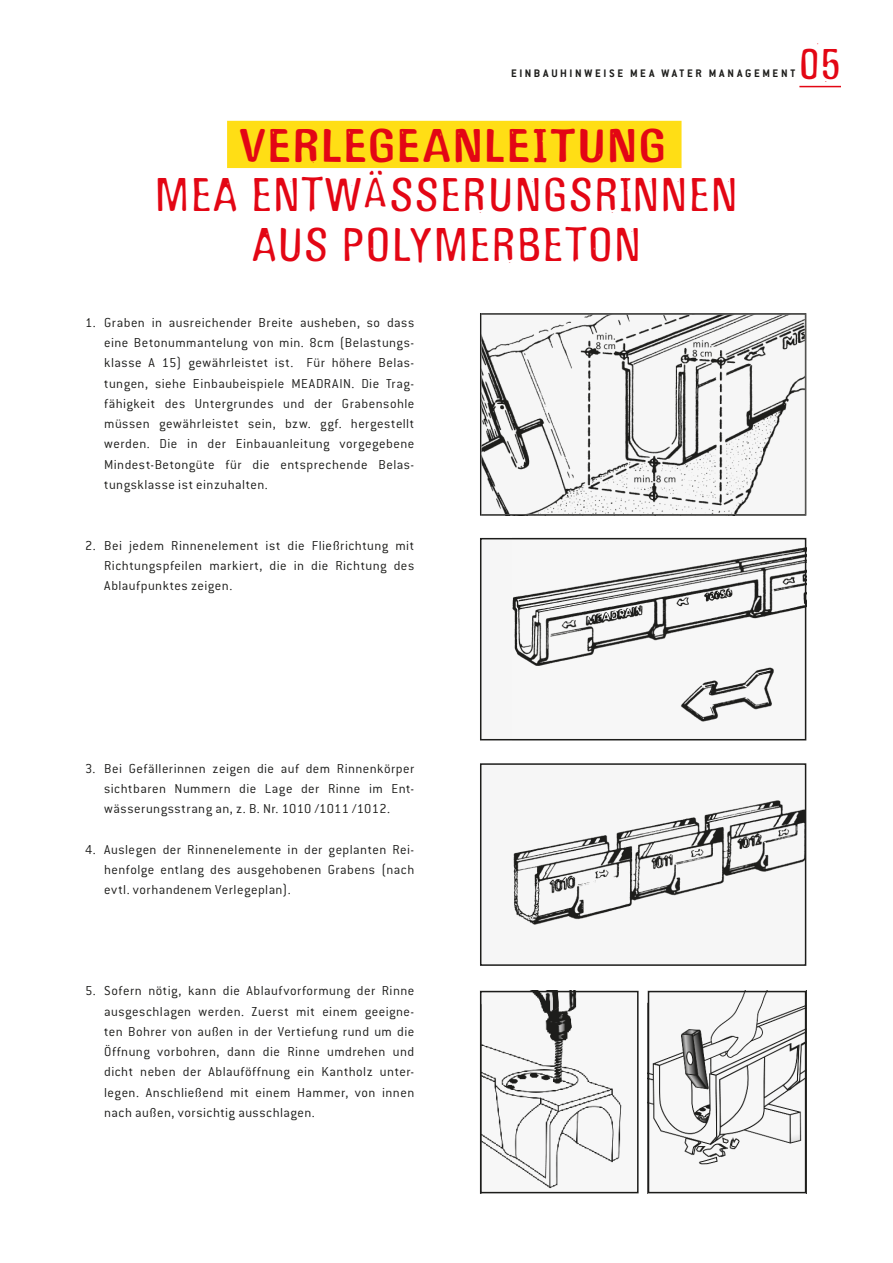
<style>
.page{position:relative;width:893px;height:1263px;background:#fff}
.page>*{position:absolute;margin:0;border:0;box-sizing:border-box;transform-origin:0 0}
.t1{font:49.5px/49.5px "Gagamond";letter-spacing:.05em;color:#e30614;text-align:center}
.t2{font:700 49.5px "Gagamond";letter-spacing:.06em;color:#e30614}
.t3{font:45px "Gagamond";color:#e30614}
.t4{font:300 14.25px/20.2px "Conduit ITC Pro";letter-spacing:.03em;color:#1d1d1b;text-align:justify}
.t5{font:700 12px "Conduit ITC Pro";letter-spacing:.22em;color:#1d1d1b}
</style>
<div class="page">
<img style="left:651px;top:994px;width:152px;height:171px">
<div style="left:648px;top:991px;width:158px;height:202px;border:2px solid #1d1d1b"></div>
<hr style="left:799px;top:86px;width:42px;height:1px;background:#e30614">
<div style="left:227px;top:121px;width:454px;height:47px;background:#ffde15"></div>
<img style="left:481px;top:314px;width:325px;height:201px">
<div style="left:481px;top:539px;width:325px;height:201px;background:#f6f6f6"></div>
<img style="left:513px;top:548px;width:290px;height:174px">
<div style="left:480px;top:538px;width:326px;height:202px;border:2px solid #1d1d1b"></div>
<div style="left:481px;top:764px;width:325px;height:201px;background:#f6f6f6"></div>
<img style="left:513px;top:800px;width:290px;height:125px">
<div style="left:480px;top:763px;width:326px;height:203px;border:2px solid #1d1d1b"></div>
<img style="left:483px;top:994px;width:139px;height:195px">
<div style="left:480px;top:991px;width:159px;height:202px;border:2px solid #1d1d1b"></div>
<h2 class="t3" style="left:799px;top:41px;width:43px">05</h2>
<p class="t5" style="left:511px;top:66px;width:286px">EINBAUHINWEISE MEA WATER MANAGEMENT</p>
<h1 class="t2" style="left:241px;top:119px;width:426px">VERLEGEANLEITUNG</h1>
<h1 class="t1" style="left:156px;top:171px;width:583px">MEA ENTWÄSSERUNGSRINNEN<br>AUS POLYMERBETON</h1>
<p class="t4" style="left:104px;top:312px;width:312px;text-indent:-19px">1. Graben in ausreichender Breite ausheben, so dass eine Betonummantelung von min. 8cm (Belastungs&shy;klasse A 15) gewährleistet ist. Für höhere Belas&shy;tungen, siehe Einbaubeispiele MEADRAIN. Die Trag&shy;fähigkeit des Untergrundes und der Grabensohle müssen gewährleistet sein, bzw. ggf. hergestellt werden. Die in der Einbauanleitung vorgegebene Mindest-Betongüte für die entsprechende Belas&shy;tungsklasse ist einzuhalten.</p>
<p class="t4" style="left:104px;top:535px;width:312px;text-indent:-19px">2. Bei jedem Rinnenelement ist die Fließrichtung mit Richtungspfeilen markiert, die in die Richtung des Ablaufpunktes zeigen.</p>
<p class="t4" style="left:104px;top:758px;width:312px;text-indent:-19px">3. Bei Gefällerinnen zeigen die auf dem Rinnenkörper sichtbaren Nummern die Lage der Rinne im Ent&shy;wässerungsstrang an, z. B. Nr. 1010 /1011 /1012.</p>
<p class="t4" style="left:104px;top:839px;width:312px;text-indent:-19px">4. Auslegen der Rinnenelemente in der geplanten Rei&shy;henfolge entlang des ausgehobenen Grabens (nach evtl. vorhandenem Verlegeplan).</p>
<p class="t4" style="left:104px;top:981px;width:312px;text-indent:-19px">5. Sofern nötig, kann die Ablaufvorformung der Rinne ausgeschlagen werden. Zuerst mit einem geeigne&shy;ten Bohrer von außen in der Vertiefung rund um die Öffnung vorbohren, dann die Rinne umdrehen und dicht neben der Ablauföffnung ein Kantholz unter&shy;legen. Anschließend mit einem Hammer, von innen nach außen, vorsichtig ausschlagen.</p>
</div>
